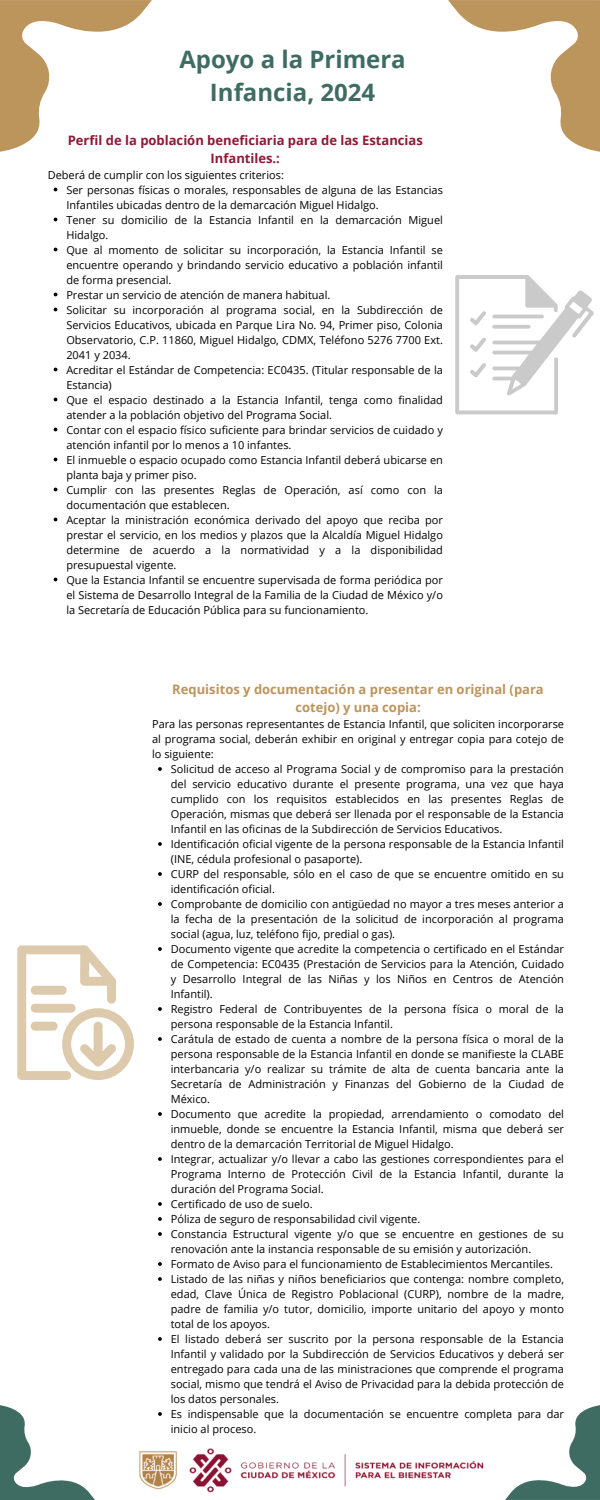
<style>
.page{position:relative;width:600px;height:1500px;background:#fff}
.page>*{position:absolute;margin:0;border:0;box-sizing:border-box;transform-origin:0 0}
.t1{font:700 24px/33px "Open Sans";color:#3f6c62;text-align:center}
.t2{font:700 13px/18px "Open Sans";color:#bc955c;text-align:center}
.t3{font:700 13px/18px "Open Sans";color:#8e1a37;text-align:center}
.t4{font:11px/15px "Open Sans";color:#000;text-align:justify}
</style>
<div class="page">
<img style="left:139px;top:1448px;width:345px;height:45px">
<svg style="left:448px;top:0;width:152px;height:152px"></svg>
<svg style="left:455px;top:275px;width:139px;height:139px"></svg>
<svg style="left:0;top:1405px;width:95px;height:95px"></svg>
<svg style="left:505px;top:1405px;width:95px;height:95px"></svg>
<svg style="left:0;top:0;width:152px;height:152px"></svg>
<svg style="left:17px;top:945px;width:117px;height:135px"></svg>
<svg style="left:158px;top:767px;width:4px;height:4px"></svg>
<svg style="left:158px;top:842px;width:4px;height:4px"></svg>
<svg style="left:158px;top:872px;width:4px;height:4px"></svg>
<svg style="left:158px;top:902px;width:4px;height:4px"></svg>
<svg style="left:158px;top:947px;width:4px;height:4px"></svg>
<svg style="left:158px;top:1007px;width:4px;height:4px"></svg>
<svg style="left:158px;top:1037px;width:4px;height:4px"></svg>
<svg style="left:158px;top:1112px;width:4px;height:4px"></svg>
<svg style="left:158px;top:1157px;width:4px;height:4px"></svg>
<svg style="left:158px;top:1202px;width:4px;height:4px"></svg>
<svg style="left:158px;top:1217px;width:4px;height:4px"></svg>
<svg style="left:158px;top:1232px;width:4px;height:4px"></svg>
<svg style="left:158px;top:1262px;width:4px;height:4px"></svg>
<svg style="left:158px;top:1277px;width:4px;height:4px"></svg>
<svg style="left:158px;top:1337px;width:4px;height:4px"></svg>
<svg style="left:158px;top:1412px;width:4px;height:4px"></svg>
<p class="t1" style="left:179px;top:42px;width:228px">Apoyo a la Primera<br>Infancia, 2024</p>
<h1 class="t3" style="left:68px;top:131px;width:357px">Perfil de la población beneficiaria para de las Estancias<br>Infantiles.:</h1>
<h1 class="t4" style="left:48px;top:167px;width:238px">Deberá de cumplir con los siguientes criterios:</h1>
<h2 class="t4" style="left:66px;top:182px;width:378px">Ser personas físicas o morales, responsables de alguna de las Estancias<br>Infantiles ubicadas dentro de la demarcación Miguel Hidalgo.</h2>
<p class="t4" style="left:66px;top:212px;width:378px">Tener su domicilio de la Estancia Infantil en la demarcación Miguel<br>Hidalgo.</p>
<p class="t4" style="left:66px;top:242px;width:378px">Que al momento de solicitar su incorporación, la Estancia Infantil se encuentre operando y brindando servicio educativo a población infantil de forma presencial.</p>
<p class="t4" style="left:66px;top:287px;width:266px">Prestar un servicio de atención de manera habitual.</p>
<p class="t4" style="left:66px;top:302px;width:378px">Solicitar su incorporación al programa social, en la Subdirección de Servicios Educativos, ubicada en Parque Lira No. 94, Primer piso, Colonia Observatorio, C.P. 11860, Miguel Hidalgo, CDMX, Teléfono 5276 7700 Ext.<br>2041 y 2034.</p>
<p class="t4" style="left:66px;top:362px;width:378px">Acreditar el Estándar de Competencia: EC0435. (Titular responsable de la<br>Estancia)</p>
<p class="t4" style="left:66px;top:392px;width:378px">Que el espacio destinado a la Estancia Infantil, tenga como finalidad atender a la población objetivo del Programa Social.</p>
<p class="t4" style="left:66px;top:422px;width:378px">Contar con el espacio físico suficiente para brindar servicios de cuidado y atención infantil por lo menos a 10 infantes.</p>
<p class="t4" style="left:66px;top:452px;width:378px">El inmueble o espacio ocupado como Estancia Infantil deberá ubicarse en planta baja y primer piso.</p>
<p class="t4" style="left:66px;top:482px;width:378px">Cumplir con las presentes Reglas de Operación, así como con la documentación que establecen.</p>
<p class="t4" style="left:66px;top:512px;width:378px">Aceptar la ministración económica derivado del apoyo que reciba por prestar el servicio, en los medios y plazos que la Alcaldía Miguel Hidalgo determine de acuerdo a la normatividad y a la disponibilidad presupuestal vigente.</p>
<p class="t4" style="left:66px;top:572px;width:378px">Que la Estancia Infantil se encuentre supervisada de forma periódica por el Sistema de Desarrollo Integral de la Familia de la Ciudad de México y/o la Secretaría de Educación Pública para su funcionamiento.</p>
<p class="t2" style="left:172px;top:680px;width:373px">Requisitos y documentación a presentar en original (para cotejo) y una copia:</p>
<p class="t4" style="left:152px;top:716px;width:413px">Para las personas representantes de Estancia Infantil, que soliciten incorporarse al programa social, deberán exhibir en original y entregar copia para cotejo de lo siguiente:</p>
<p class="t4" style="left:171px;top:761px;width:395px">Solicitud de acceso al Programa Social y de compromiso para la prestación del servicio educativo durante el presente programa, una vez que haya cumplido con los requisitos establecidos en las presentes Reglas de Operación, mismas que deberá ser llenada por el responsable de la Estancia Infantil en las oficinas de la Subdirección de Servicios Educativos.</p>
<p class="t4" style="left:171px;top:836px;width:395px">Identificación oficial vigente de la persona responsable de la Estancia Infantil (INE, cédula profesional o pasaporte).</p>
<p class="t4" style="left:171px;top:866px;width:395px">CURP del responsable, sólo en el caso de que se encuentre omitido en su identificación oficial.</p>
<p class="t4" style="left:171px;top:896px;width:395px">Comprobante de domicilio con antigüedad no mayor a tres meses anterior a la fecha de la presentación de la solicitud de incorporación al programa social (agua, luz, teléfono fijo, predial o gas).</p>
<p class="t4" style="left:171px;top:941px;width:395px">Documento vigente que acredite la competencia o certificado en el Estándar de Competencia: EC0435 (Prestación de Servicios para la Atención, Cuidado y Desarrollo Integral de las Niñas y los Niños en Centros de Atención Infantil).</p>
<p class="t4" style="left:171px;top:1001px;width:395px">Registro Federal de Contribuyentes de la persona física o moral de la persona responsable de la Estancia Infantil.</p>
<p class="t4" style="left:171px;top:1031px;width:395px">Carátula de estado de cuenta a nombre de la persona física o moral de la persona responsable de la Estancia Infantil en donde se manifieste la CLABE interbancaria y/o realizar su trámite de alta de cuenta bancaria ante la Secretaría de Administración y Finanzas del Gobierno de la Ciudad de México.</p>
<p class="t4" style="left:171px;top:1106px;width:395px">Documento que acredite la propiedad, arrendamiento o comodato del inmueble, donde se encuentre la Estancia Infantil, misma que deberá ser dentro de la demarcación Territorial de Miguel Hidalgo.</p>
<p class="t4" style="left:171px;top:1151px;width:395px">Integrar, actualizar y/o llevar a cabo las gestiones correspondientes para el Programa Interno de Protección Civil de la Estancia Infantil, durante la duración del Programa Social.</p>
<p class="t4" style="left:171px;top:1196px;width:143px">Certificado de uso de suelo.</p>
<p class="t4" style="left:171px;top:1211px;width:251px">Póliza de seguro de responsabilidad civil vigente.</p>
<p class="t4" style="left:171px;top:1226px;width:395px">Constancia Estructural vigente y/o que se encuentre en gestiones de su renovación ante la instancia responsable de su emisión y autorización.</p>
<p class="t4" style="left:171px;top:1256px;width:384px">Formato de Aviso para el funcionamiento de Establecimientos Mercantiles.</p>
<p class="t4" style="left:171px;top:1271px;width:395px">Listado de las niñas y niños beneficiarios que contenga: nombre completo, edad, Clave Única de Registro Poblacional (CURP), nombre de la madre, padre de familia y/o tutor, domicilio, importe unitario del apoyo y monto total de los apoyos.</p>
<p class="t4" style="left:171px;top:1331px;width:395px">El listado deberá ser suscrito por la persona responsable de la Estancia Infantil y validado por la Subdirección de Servicios Educativos y deberá ser entregado para cada una de las ministraciones que comprende el programa social, mismo que tendrá el Aviso de Privacidad para la debida protección de los datos personales.</p>
<p class="t4" style="left:171px;top:1406px;width:395px">Es indispensable que la documentación se encuentre completa para dar inicio al proceso.</p>
</div>
